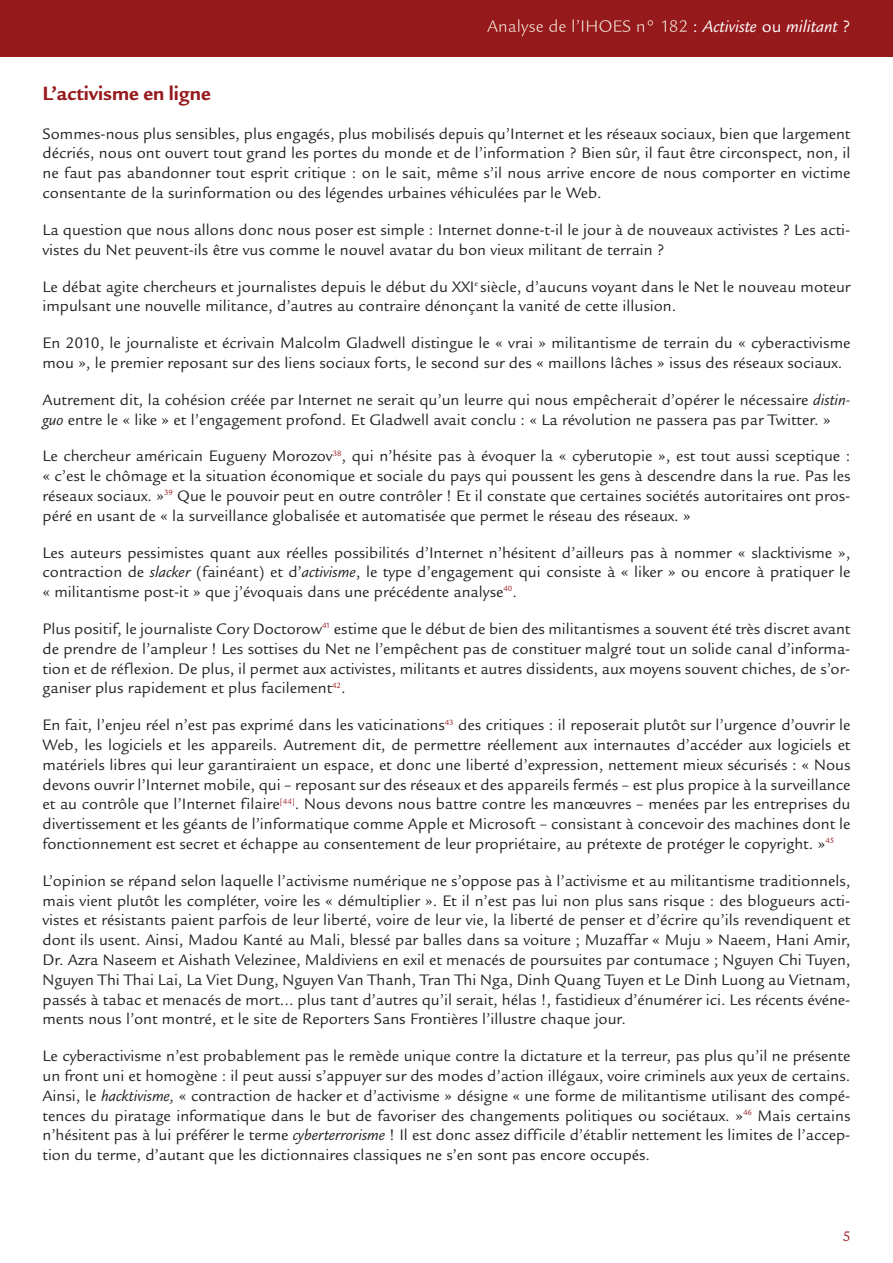
<style>
.page{position:relative;width:893px;height:1263px;background:#fff}
.page>*{position:absolute;margin:0;border:0;box-sizing:border-box;transform-origin:0 0}
.t1{font:700 21px "Legacy San ITC";color:#96191c}
.t2{font:italic 18px "Legacy San ITC";color:#fff}
.t3{font:16.5px/19.8px "Legacy San ITC";color:#231f20;text-align:justify}
.t4{font:15px "Legacy San ITC";color:#96191c}
.s1{font-style:normal}
.s2{font-style:italic}
</style>
<div class="page">
<div style="left:0;top:0;width:893px;height:57px;background:#96191c"></div>
<svg style="left:487px;top:19px;width:90px;height:17px"></svg>
<p class="t2" style="left:693px;top:16px;width:159px"><span class="s1">:</span> Activiste <span class="s1">ou</span> militant <span class="s1">?</span></p>
<p class="t1" style="left:43px;top:81px;width:170px">L’activisme en ligne</p>
<p class="t3" style="left:43px;top:124px;width:809px">Sommes-nous plus sensibles, plus engagés, plus mobilisés depuis qu’Internet et les réseaux sociaux, bien que largement décriés, nous ont ouvert tout grand les portes du monde et de l’information ? Bien sûr, il faut être circonspect, non, il ne faut pas abandonner tout esprit critique : on le sait, même s’il nous arrive encore de nous comporter en victime consentante de la surinformation ou des légendes urbaines véhiculées par le Web.</p>
<p class="t3" style="left:43px;top:220px;width:809px">La question que nous allons donc nous poser est simple : Internet donne-t-il le jour à de nouveaux activistes ? Les acti&shy;vistes du Net peuvent-ils être vus comme le nouvel avatar du bon vieux militant de terrain ?</p>
<p class="t3" style="left:43px;top:277px;width:809px">Le débat agite chercheurs et journalistes depuis le début du XXI<sup>e</sup> siècle, d’aucuns voyant dans le Net le nouveau moteur impulsant une nouvelle militance, d’autres au contraire dénonçant la vanité de cette illusion.</p>
<p class="t3" style="left:43px;top:333px;width:809px">En 2010, le journaliste et écrivain Malcolm Gladwell distingue le « vrai » militantisme de terrain du « cyberactivisme mou », le premier reposant sur des liens sociaux forts, le second sur des « maillons lâches » issus des réseaux sociaux.</p>
<p class="t3" style="left:43px;top:390px;width:809px">Autrement dit, la cohésion créée par Internet ne serait qu’un leurre qui nous empêcherait d’opérer le nécessaire <span class="s2">distin&shy;guo</span> entre le « like » et l’engagement profond. Et Gladwell avait conclu : « La révolution ne passera pas par Twitter. »</p>
<p class="t3" style="left:43px;top:446px;width:809px">Le chercheur américain Eugueny Morozov<sup>38</sup>, qui n’hésite pas à évoquer la « cyberutopie », est tout aussi sceptique : « c’est le chômage et la situation économique et sociale du pays qui poussent les gens à descendre dans la rue. Pas les réseaux sociaux. »<sup>39</sup> Que le pouvoir peut en outre contrôler ! Et il constate que certaines sociétés autoritaires ont pros&shy;péré en usant de « la surveillance globalisée et automatisée que permet le réseau des réseaux. »</p>
<p class="t3" style="left:43px;top:543px;width:809px">Les auteurs pessimistes quant aux réelles possibilités d’Internet n’hésitent d’ailleurs pas à nommer « slacktivisme », contraction de <span class="s2">slacker</span> (fainéant) et d’<span class="s2">activisme</span>, le type d’engagement qui consiste à « liker » ou encore à pratiquer le « militantisme post-it » que j’évoquais dans une précédente analyse<sup>40</sup>.</p>
<p class="t3" style="left:43px;top:619px;width:809px">Plus positif, le journaliste Cory Doctorow<sup>41</sup> estime que le début de bien des militantismes a souvent été très discret avant de prendre de l’ampleur ! Les sottises du Net ne l’empêchent pas de constituer malgré tout un solide canal d’informa&shy;tion et de réflexion. De plus, il permet aux activistes, militants et autres dissidents, aux moyens souvent chiches, de s’or&shy;ganiser plus rapidement et plus facilement<sup>42</sup>.</p>
<p class="t3" style="left:43px;top:715px;width:809px">En fait, l’enjeu réel n’est pas exprimé dans les vaticinations<sup>43</sup> des critiques : il reposerait plutôt sur l’urgence d’ouvrir le Web, les logiciels et les appareils. Autrement dit, de permettre réellement aux internautes d’accéder aux logiciels et matériels libres qui leur garantiraient un espace, et donc une liberté d’expression, nettement mieux sécurisés : « Nous devons ouvrir l’Internet mobile, qui – reposant sur des réseaux et des appareils fermés – est plus propice à la surveillance et au contrôle que l’Internet filaire<sup>[44]</sup>. Nous devons nous battre contre les manœuvres – menées par les entreprises du divertissement et les géants de l’informatique comme Apple et Microsoft – consistant à concevoir des machines dont le fonctionnement est secret et échappe au consentement de leur propriétaire, au prétexte de protéger le copyright. »<sup>45</sup></p>
<p class="t3" style="left:43px;top:871px;width:809px">L’opinion se répand selon laquelle l’activisme numérique ne s’oppose pas à l’activisme et au militantisme traditionnels, mais vient plutôt les compléter, voire les « démultiplier ». Et il n’est pas lui non plus sans risque : des blogueurs acti&shy;vistes et résistants paient parfois de leur liberté, voire de leur vie, la liberté de penser et d’écrire qu’ils revendiquent et dont ils usent. Ainsi, Madou Kanté au Mali, blessé par balles dans sa voiture ; Muzaffar « Muju » Naeem, Hani Amir, Dr. Azra Naseem et Aishath Velezinee, Maldiviens en exil et menacés de poursuites par contumace ; Nguyen Chi Tuyen, Nguyen Thi Thai Lai, La Viet Dung, Nguyen Van Thanh, Tran Thi Nga, Dinh Quang Tuyen et Le Dinh Luong au Vietnam, passés à tabac et menacés de mort... plus tant d’autres qu’il serait, hélas !, fastidieux d’énumérer ici. Les récents événe&shy;ments nous l’ont montré, et le site de Reporters Sans Frontières l’illustre chaque jour.</p>
<p class="t3" style="left:43px;top:1046px;width:809px">Le cyberactivisme n’est probablement pas le remède unique contre la dictature et la terreur, pas plus qu’il ne présente un front uni et homogène : il peut aussi s’appuyer sur des modes d’action illégaux, voire criminels aux yeux de certains.<br>Ainsi, le <span class="s2">hacktivisme,</span> « contraction de hacker et d’activisme » désigne « une forme de militantisme utilisant des compé&shy;tences du piratage informatique dans le but de favoriser des changements politiques ou sociétaux. »<sup>46</sup> Mais certains n’hésitent pas à lui préférer le terme <span class="s2">cyberterrorisme</span> ! Il est donc assez difficile d’établir nettement les limites de l’accep&shy;tion du terme, d’autant que les dictionnaires classiques ne s’en sont pas encore occupés.</p>
<p class="t4" style="left:842px;top:1228px;width:10px">5</p>
</div>
